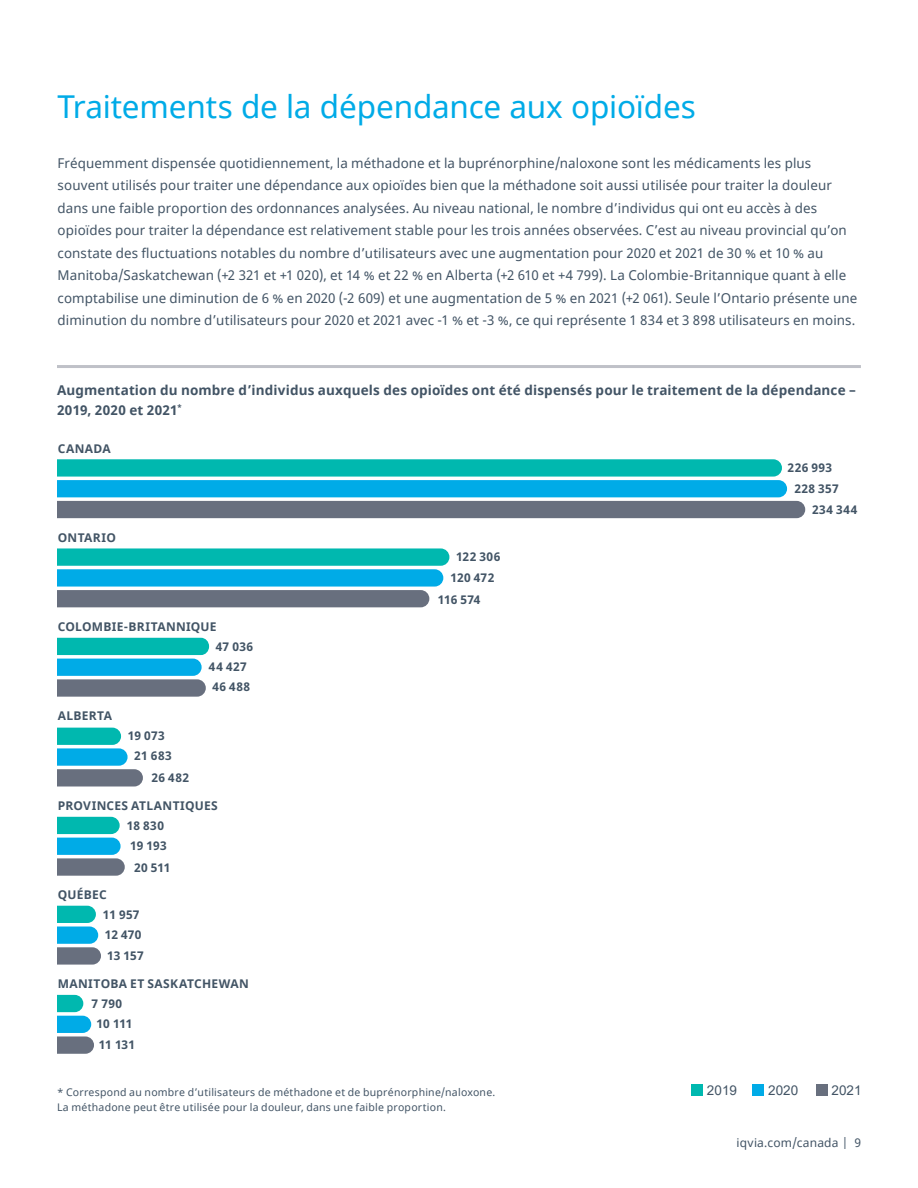
<style>
.page{position:relative;width:918px;height:1188px;background:#fff}
.page>*{position:absolute;margin:0;border:0;box-sizing:border-box;transform-origin:0 0}
.t1{font:31.5px "Noto Sans";letter-spacing:-.005em;color:#00abe7}
.t2{font:13.5px/22.5px "Noto Sans";letter-spacing:.01em;color:#425465}
.Chart_headline{font:700 13.5px/19.5px "Noto Sans";letter-spacing:.01em;color:#425465}
.t3{font:13.5px "Arial";color:#425465}
.Body_copy_-_Space{font:700 12px "Noto Sans";letter-spacing:.025em;color:#425465}
.t4{font:12px "Noto Sans";letter-spacing:.015em;color:#425465}
.Body_copy_-_Space-2{font:10.5px/15px "Noto Sans";letter-spacing:.025em;color:#425465}
</style>
<div class="page">
<hr style="left:57px;top:365px;width:804px;height:3px;background:#bfc1c8">
<div style="left:691px;top:1084px;width:12px;height:12px;background:#00b8af"></div>
<div style="left:752px;top:1084px;width:12px;height:12px;background:#00abe7"></div>
<div style="left:816px;top:1084px;width:11px;height:12px;background:#686f7e"></div>
<svg style="left:57px;top:459px;width:748px;height:59px;background:#41a8bb"></svg>
<svg style="left:57px;top:548px;width:392px;height:59px;background:#42abbd"></svg>
<svg style="left:57px;top:638px;width:152px;height:59px;background:#44aabc"></svg>
<svg style="left:57px;top:728px;width:86px;height:59px"></svg>
<svg style="left:57px;top:817px;width:68px;height:59px"></svg>
<svg style="left:57px;top:906px;width:44px;height:59px"></svg>
<svg style="left:57px;top:995px;width:37px;height:59px"></svg>
<p class="t1" style="left:58px;top:85px;width:640px">Traitements de la dépendance aux opioïdes</p>
<p class="t2" style="left:58px;top:152px;width:801px">Fréquemment dispensée quotidiennement, la méthadone et la buprénorphine/naloxone sont les médicaments les plus souvent utilisés pour traiter une dépendance aux opioïdes bien que la méthadone soit aussi utilisée pour traiter la douleur dans une faible proportion des ordonnances analysées. Au niveau national, le nombre d’individus qui ont eu accès à des opioïdes pour traiter la dépendance est relativement stable pour les trois années observées. C’est au niveau provincial qu’on constate des fluctuations notables du nombre d’utilisateurs avec une augmentation pour 2020 et 2021 de 30 % et 10 % au Manitoba/Saskatchewan (+2 321 et +1 020), et 14 % et 22 % en Alberta (+2 610 et +4 799). La Colombie-Britannique quant à elle comptabilise une diminution de 6 % en 2020 (-2 609) et une augmentation de 5 % en 2021 (+2 061). Seule l’Ontario présente une diminution du nombre d’utilisateurs pour 2020 et 2021 avec -1 % et -3 %, ce qui représente 1 834 et 3 898 utilisateurs en moins.</p>
<p class="Chart_headline" style="left:57px;top:381px;width:800px">Augmentation du nombre d’individus auxquels des opioïdes ont été dispensés pour le traitement de la dépendance –<br>2019, 2020 et 2021<sup>*</sup></p>
<p class="Body_copy_-_Space" style="left:58px;top:440px;width:54px">CANADA</p>
<p class="Body_copy_-_Space" style="left:58px;top:529px;width:60px">ONTARIO</p>
<p class="Body_copy_-_Space" style="left:58px;top:618px;width:160px">COLOMBIE-BRITANNIQUE</p>
<p class="Body_copy_-_Space" style="left:216px;top:638px;width:39px">47 036</p>
<p class="Body_copy_-_Space" style="left:209px;top:658px;width:39px">44 427</p>
<p class="Body_copy_-_Space" style="left:58px;top:707px;width:56px">ALBERTA</p>
<p class="Body_copy_-_Space" style="left:128px;top:727px;width:39px">19 073</p>
<p class="Body_copy_-_Space" style="left:134px;top:748px;width:39px">21 683</p>
<p class="Body_copy_-_Space" style="left:152px;top:769px;width:39px">26 482</p>
<p class="Body_copy_-_Space" style="left:212px;top:679px;width:39px">46 488</p>
<p class="Body_copy_-_Space" style="left:58px;top:797px;width:161px">PROVINCES ATLANTIQUES</p>
<p class="Body_copy_-_Space" style="left:127px;top:817px;width:39px">18 830</p>
<p class="Body_copy_-_Space" style="left:130px;top:838px;width:38px">19 193</p>
<p class="Body_copy_-_Space" style="left:58px;top:886px;width:50px">QUÉBEC</p>
<p class="Body_copy_-_Space" style="left:134px;top:859px;width:38px">20 511</p>
<p class="Body_copy_-_Space" style="left:103px;top:906px;width:38px">11 957</p>
<p class="Body_copy_-_Space" style="left:105px;top:926px;width:38px">12 470</p>
<p class="Body_copy_-_Space" style="left:107px;top:947px;width:38px">13 157</p>
<p class="Body_copy_-_Space" style="left:58px;top:975px;width:192px">MANITOBA ET SASKATCHEWAN</p>
<p class="Body_copy_-_Space" style="left:92px;top:995px;width:32px">7 790</p>
<p class="Body_copy_-_Space" style="left:97px;top:1015px;width:37px">10 111</p>
<p class="Body_copy_-_Space" style="left:99px;top:1036px;width:38px">11 131</p>
<p class="Body_copy_-_Space" style="left:456px;top:548px;width:46px">122 306</p>
<p class="Body_copy_-_Space" style="left:451px;top:569px;width:45px">120 472</p>
<p class="Body_copy_-_Space" style="left:438px;top:591px;width:44px">116 574</p>
<p class="Body_copy_-_Space" style="left:788px;top:459px;width:46px">226 993</p>
<p class="Body_copy_-_Space" style="left:794px;top:480px;width:46px">228 357</p>
<p class="Body_copy_-_Space" style="left:812px;top:502px;width:47px">234 344</p>
<p class="Body_copy_-_Space-2" style="left:57px;top:1085px;width:440px">* Correspond au nombre d’utilisateurs de méthadone et de buprénorphine/naloxone.<br>La méthadone peut être utilisée pour la douleur, dans une faible proportion.</p>
<p class="t3" style="left:707px;top:1081px;width:32px">2019</p>
<p class="t3" style="left:768px;top:1081px;width:32px">2020</p>
<p class="t3" style="left:832px;top:1081px;width:32px">2021</p>
<p class="t4" style="left:737px;top:1135px;width:126px">iqvia.com/canada | 9</p>
</div>
